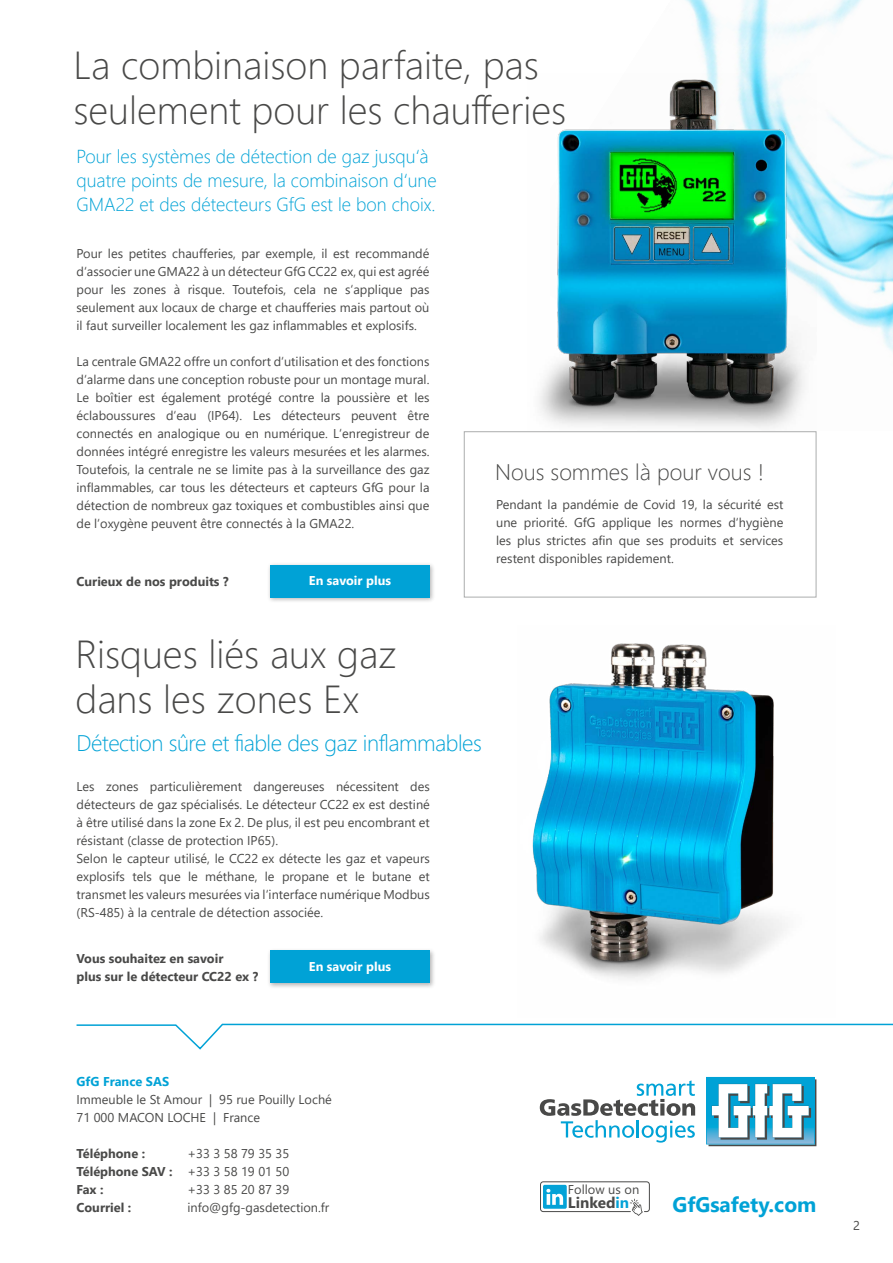
<style>
.page{position:relative;width:893px;height:1263px;background:#fff}
.page>*{position:absolute;margin:0;border:0;box-sizing:border-box;transform-origin:0 0}
.t1{font:300 39px/45px "Segoe UI";color:#494948}
.t2{font:300 22.5px "Segoe UI";letter-spacing:-.02em;color:#00a2d6}
.t3{font:300 22.5px "Segoe UI";color:#494948}
.t4{font:700 21px "Segoe UI";color:#00a2d6}
.t5{font:300 18.75px/24px "Segoe UI";color:#00a2d6}
.t6{font:700 15.3px "Segoe UI";color:#4a4a49}
.t7{font:12.9px "Segoe UI";color:#4a4a49}
.t8{font:12.75px/18px "Segoe UI";color:#494948;text-align:justify}
.t9{font:700 12.75px/18px "Segoe UI";color:#494948}
.t10{font:700 12.75px "Segoe UI";color:#fff}
.t11{font:700 12.75px "Segoe UI";color:#00a2d6}
.s1{font-weight:700}
.s2{color:#03a2d7}
</style>
<div class="page">
<img style="left:532px;top:643px;width:253px;height:336px">
<img style="left:685px;top:0;width:208px;height:352px">
<img style="left:539px;top:73px;width:277px;height:355px">
<svg style="left:76px;top:1023px;width:817px;height:27px"></svg>
<svg style="left:706px;top:1077px;width:110px;height:69px"></svg>
<svg style="left:540px;top:1080px;width:155px;height:62px"></svg>
<div style="left:267px;top:562px;width:169px;height:41px;background:#000;opacity:.3"></div>
<div style="left:270px;top:565px;width:159px;height:32px;background:#00a2d6"></div>
<div style="left:267px;top:947px;width:169px;height:42px;background:#000;opacity:.3"></div>
<div style="left:270px;top:950px;width:160px;height:33px;background:#00a2d6"></div>
<div style="left:464px;top:431px;width:352px;height:166px;background:#fff;border:1px solid #acadad"></div>
<svg style="left:630px;top:1199px;width:13px;height:17px"></svg>
<div style="left:543px;top:1185px;width:24px;height:24px;background:#03a2d7;border-radius:2px"></div>
<svg style="left:546px;top:1189px;width:17px;height:16px"></svg>
<div style="left:540px;top:1181px;width:110px;height:31px;border:1px solid #4a4a49;border-radius:3px"></div>
<h1 class="t1" style="left:73px;top:39px;width:494px">La combinaison parfaite, pas seulement pour les chaufferies</h1>
<h3 class="t5" style="left:77px;top:143px;width:362px">Pour les systèmes de détection de gaz jusqu‘à quatre points de mesure, la combinaison d‘une<br>GMA22 et des détecteurs GfG est le bon choix.</h3>
<p class="t8" style="left:77px;top:244px;width:354px">Pour les petites chaufferies, par exemple, il est recommandé d‘associer une GMA22 à un détecteur GfG CC22 ex, qui est agréé pour les zones à risque. Toutefois, cela ne s‘applique pas seulement aux locaux de charge et chaufferies mais partout où il faut surveiller localement les gaz inflammables et explosifs.</p>
<p class="t8" style="left:77px;top:352px;width:354px">La centrale GMA22 offre un confort d‘utilisation et des fonctions d‘alarme dans une conception robuste pour un montage mural.<br>Le boîtier est également protégé contre la poussière et les éclaboussures d‘eau (IP64). Les détecteurs peuvent être connectés en analogique ou en numérique. L‘enregistreur de données intégré enregistre les valeurs mesurées et les alarmes.<br>Toutefois, la centrale ne se limite pas à la surveillance des gaz inflammables, car tous les détecteurs et capteurs GfG pour la détection de nombreux gaz toxiques et combustibles ainsi que de l‘oxygène peuvent être connectés à la GMA22.</p>
<p class="t9" style="left:77px;top:571px;width:154px">Curieux de nos produits ?</p>
<p class="t10" style="left:309px;top:569px;width:84px">En savoir plus</p>
<h2 class="t3" style="left:495px;top:451px;width:270px">Nous sommes là pour vous !</h2>
<p class="t8" style="left:496px;top:495px;width:289px">Pendant la pandémie de Covid 19, la sécurité est une priorité. GfG applique les normes d‘hygiène les plus strictes afin que ses produits et services restent disponibles rapidement.</p>
<h1 class="t1" style="left:75px;top:628px;width:322px">Risques liés aux gaz dans les zones Ex</h1>
<h2 class="t2" style="left:77px;top:721px;width:407px">Détection sûre et fiable des gaz inflammables</h2>
<p class="t8" style="left:77px;top:777px;width:355px;text-align:left">Les zones particulièrement dangereuses nécessitent des détecteurs de gaz spécialisés. Le détecteur CC22 ex est destiné à être utilisé dans la zone Ex 2. De plus, il est peu encombrant et résistant (classe de protection IP65).<br>Selon le capteur utilisé, le CC22 ex détecte les gaz et vapeurs explosifs tels que le méthane, le propane et le butane et transmet les valeurs mesurées via l‘interface numérique Modbus (RS-485) à la centrale de détection associée.</p>
<p class="t9" style="left:77px;top:948px;width:183px">Vous souhaitez en savoir<br>plus sur le détecteur CC22 ex ?</p>
<p class="t10" style="left:309px;top:954px;width:84px">En savoir plus</p>
<p class="t11" style="left:77px;top:1069px;width:94px">GfG France SAS</p>
<p class="t8" style="left:77px;top:1089px;width:257px">Immeuble le St Amour | 95 rue Pouilly Loché<br>71 000 MACON LOCHE | France</p>
<p class="t9" style="left:77px;top:1143px;width:70px">Téléphone :</p>
<p class="t8" style="left:77px;top:1143px;width:214px;text-indent:111px">+33 3 58 79 35 35<br><span class="s1">Téléphone SAV :</span> +33 3 58 19 01 50<br><span class="s1">Fax :</span></p>
<p class="t8" style="left:188px;top:1179px;width:103px">+33 3 85 20 87 39</p>
<p class="t9" style="left:77px;top:1197px;width:56px">Courriel :</p>
<p class="t8" style="left:188px;top:1197px;width:143px">info@gfg-gasdetection.fr</p>
<p class="t7" style="left:568px;top:1177px;width:73px">Follow us on</p>
<p class="t6" style="left:568px;top:1188px;width:63px">Linked<span class="s2">in</span></p>
<h3 class="t4" style="left:672px;top:1185px;width:146px">GfGsafety.com</h3>
<p class="t8" style="left:853px;top:1215px;width:8px">2</p>
</div>
